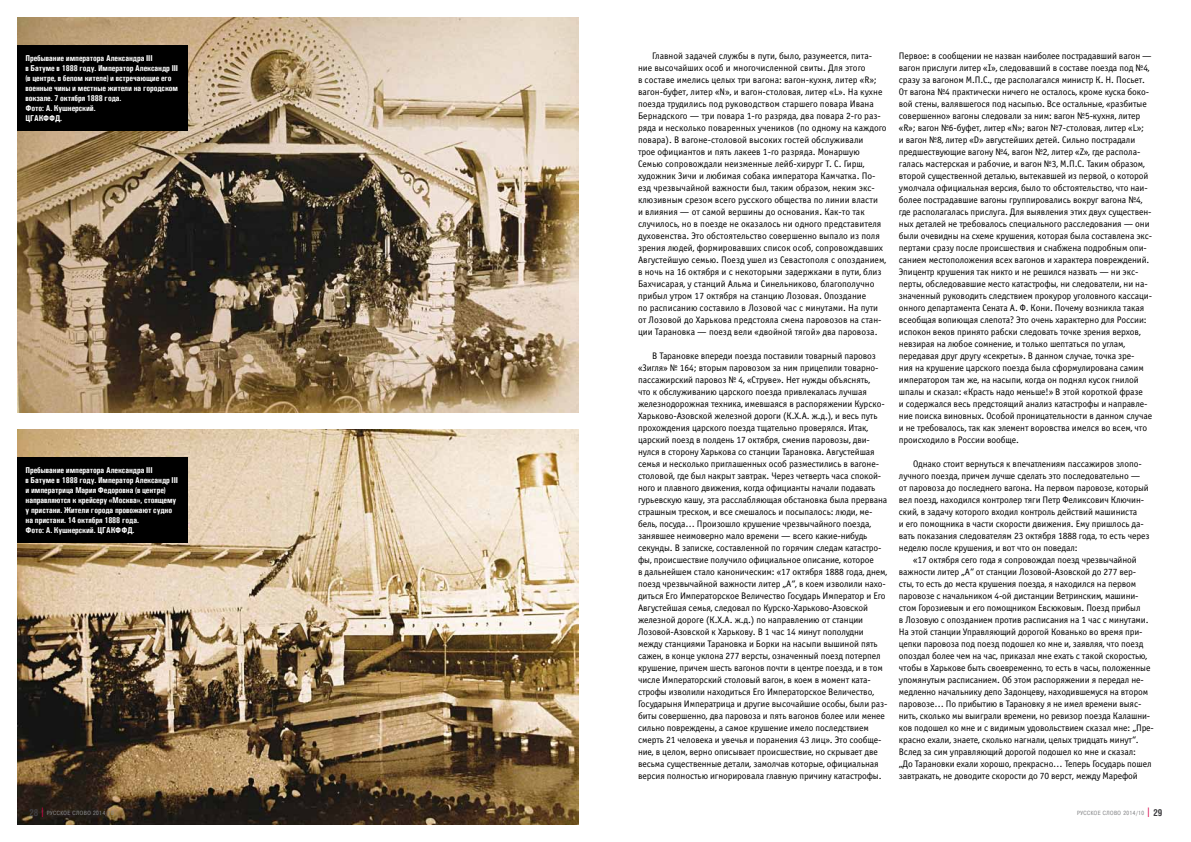
<style>
.page{position:relative;width:1191px;height:842px;background:#fff}
.page>*{position:absolute;margin:0;border:0;box-sizing:border-box;transform-origin:0 0}
.t1{font:9.5px/12px "Officina Sans C";letter-spacing:-.01em;color:#000}
.t2{font:700 8.5px/10px "Univers Condensed";letter-spacing:-.01em;color:#fff}
.t3{font:6px "Pragmatica Cond C";letter-spacing:.08em;color:#87888a}
.s1{font-family:"Switzerland Condensed";font-weight:700;font-size:9px;color:#3e3d40}
.s2{font-family:"Pragmatica C";font-weight:700;font-size:9px;color:#d60048}
</style>
<div class="page">
<img style="left:17px;top:17px;width:561px;height:395px">
<img style="left:17px;top:429px;width:561px;height:396px">
<div style="left:17px;top:45px;width:170px;height:85px;background:#000"></div>
<div style="left:17px;top:458px;width:170px;height:85px;background:#000"></div>
<p class="t2" style="left:26px;top:53px;width:154px">Пребывание императора Александра III<br>в Батуме в 1888 году. Император Александр III (в центре, в белом кителе) и встречающие его военные чины и местные жители на городском вокзале. 7 октября 1888 года.<br>Фото: А. Кушнерский.<br>ЦГАК</p>
<p class="t2" style="left:43px;top:113px;width:20px">ФФД.</p>
<p class="t2" style="left:26px;top:465px;width:154px">Пребывание императора Александра III<br>в Батуме в 1888 году. Император Александр III и императрица Мария Федоровна (в центре) направляются к крейсеру «Москва», стоящему у пристани. Жители города провожают судно на пристани. 14 октября 1888 года.<br>Фото: А. Кушнерский. ЦГАК</p>
<p class="t2" style="left:115px;top:525px;width:21px">ФФД.</p>
<p class="t1" style="left:638px;top:49px;width:250px;text-indent:14px">Главной задачей службы в пути, было, разумеется, пита&shy;ние высочайших особ и многочисленной свиты. Для этого<br>в составе имелись целых три вагона: вагон-кухня, литер «R»; вагон-буфет, литер «N», и вагон-столовая, литер «L». На кухне поезда трудились под руководством старшего повара Ивана Бернадского — три повара 1-го разряда, два повара 2-го раз&shy;ряда и несколько поваренных учеников (по одному на каждого повара). В вагоне-столовой высоких гостей обслуживали<br>трое официантов и пять лакеев 1-го разряда. Монаршую Семью сопровождали неизменные лейб-хирург Т. С. Гирш, художник Зичи и любимая собака императора Камчатка. По&shy;езд чрезвычайной важности был, таким образом, неким экс&shy;клюзивным срезом всего русского общества по линии власти<br>и влияния — от самой вершины до основания. Как-то так случилось, но в поезде не оказалось ни одного представителя духовенства. Это обстоятельство совершенно выпало из поля зрения людей, формировавших список особ, сопровождавших Августейшую семью. Поезд ушел из Севастополя с опозданием, в ночь на 16 октября и с некоторыми задержками в пути, близ Бахчисарая, у станций Альма и Синельниково, благополучно прибыл утром 17 октября на станцию Лозовая. Опоздание<br>по расписанию составило в Лозовой час с минутами. На пути от Лозовой до Харькова предстояла смена паровозов на стан&shy;ции Тарановка — поезд вели «двойной тягой» два паровоза.</p>
<p class="t1" style="left:638px;top:349px;width:251px;text-indent:14px">В Тарановке впереди поезда поставили товарный паровоз «Зигля» № 164; вторым паровозом за ним прицепили товарно&shy;пассажирский паровоз № 4, «Струве». Нет нужды объяснять,<br>что к обслуживанию царского поезда привлекалась лучшая железнодорожная техника, имевшаяся в распоряжении Курско-Харьково-Азовской железной дороги (К.Х.А. ж.д.), и весь путь прохождения царского поезда тщательно проверялся. Итак, царский поезд в полдень 17 октября, сменив паровозы, дви&shy;нулся в сторону Харькова со станции Тарановка. Августейшая семья и несколько приглашенных особ разместились в вагоне&shy;столовой, где был накрыт завтрак. Через четверть часа спокой&shy;ного и плавного движения, когда официанты начали подавать гурьевскую кашу, эта расслабляющая обстановка была прервана страшным треском, и все смешалось и посыпалось: люди, ме&shy;бель, посуда… Произошло крушение чрезвычайного поезда, занявшее неимоверно мало времени — всего какие-нибудь секунды. В записке, составленной по горячим следам катастро&shy;фы, происшествие получило официальное описание, которое<br>в дальнейшем стало каноническим: «17 октября 1888 года, днем, поезд чрезвычайной важности литер „А“, в коем изволили нахо&shy;диться Его Императорское Величество Государь Император и Его Августейшая семья, следовал по Курско-Харьково-Азовской железной дороге (К.Х.А. ж.д.) по направлению от станции Лозовой-Азовской к Харькову. В 1 час 14 минут пополудни между станциями Тарановка и Борки на насыпи вышиной пять сажен, в конце уклона 277 версты, означенный поезд потерпел крушение, причем шесть вагонов почти в центре поезда, и в том числе Императорский столовый вагон, в коем в момент ката&shy;строфы изволили находиться Его Императорское Величество, Государыня Императрица и другие высочайшие особы, были раз&shy;биты совершенно, два паровоза и пять вагонов более или менее сильно повреждены, а самое крушение имело последствием смерть 21 человека и увечья и поранения 43 лиц». Это сообще&shy;ние, в целом, верно описывает происшествие, но скрывает две весьма существенные детали, замолчав которые, официальная версия полностью игнорировала главную причину катастрофы.</p>
<p class="t1" style="left:899px;top:50px;width:255px">Первое: в сообщении не назван наиболее пострадавший вагон — вагон прислуги литер «I», следовавший в составе поезда под №4, сразу за вагоном М.П.С., где располагался министр К. Н. Посьет.<br>От вагона №4 практически ничего не осталось, кроме куска боко&shy;вой стены, валявшегося под насыпью. Все остальные, «разбитые совершенно» вагоны следовали за ним: вагон №5-кухня, литер «R»; вагон №6-буфет, литер «N»; вагон №7-столовая, литер «L»;<br>и вагон №8, литер «D» августейших детей. Сильно пострадали предшествующие вагону №4, вагон №2, литер «Z», где распола&shy;галась мастерская и рабочие, и вагон №3, М.П.С. Таким образом, второй существенной деталью, вытекавшей из первой, о которой умолчала официальная версия, было то обстоятельство, что наи&shy;более пострадавшие вагоны группировались вокруг вагона №4, где располагалась прислуга. Для выявления этих двух существен&shy;ных деталей не требовалось специального расследования — они были очевидны на схеме крушения, которая была составлена экс&shy;пертами сразу после происшествия и снабжена подробным опи&shy;санием местоположения всех вагонов и характера повреждений.<br>Эпицентр крушения так никто и не решился назвать — ни экс&shy;перты, обследовавшие место катастрофы, ни следователи, ни на&shy;значенный руководить следствием прокурор уголовного кассаци&shy;онного департамента Сената А. Ф. Кони. Почему возникла такая всеобщая вопиющая слепота? Это очень характерно для России: испокон веков принято рабски следовать точке зрения верхов, невзирая на любое сомнение, и только шептаться по углам, передавая друг другу «секреты». В данном случае, точка зре-<br>ния на крушение царского поезда была сформулирована самим императором там же, на насыпи, когда он поднял кусок гнилой шпалы и сказал: «Красть надо меньше!» В этой короткой фразе<br>и содержался весь предстоящий анализ катастрофы и направле&shy;ние поиска виновных. Особой проницательности в данном случае и не требовалось, так как элемент воровства имелся во всем, что происходило в России вообще.</p>
<p class="t1" style="left:899px;top:458px;width:252px;text-indent:14px">Однако стоит вернуться к впечатлениям пассажиров злопо&shy;лучного поезда, причем лучше сделать это последовательно — от паровоза до последнего вагона. На первом паровозе, который вел поезд, находился контролер тяги Петр Феликсович Ключин&shy;ский, в задачу которого входил контроль действий машиниста<br>и его помощника в части скорости движения. Ему пришлось да&shy;вать показания следователям 23 октября 1888 года, то есть через неделю после крушения, и вот что он поведал:</p>
<p class="t1" style="left:899px;top:554px;width:256px;text-indent:14px">«17 октября сего года я сопровождал поезд чрезвычайной важности литер „А“ от станции Лозовой-Азовской до 277 вер-<br>сты, то есть до места крушения поезда, я находился на первом паровозе с начальником 4-ой дистанции Ветринским, машини&shy;стом Горозиевым и его помощником Евсюковым. Поезд прибыл<br>в Лозовую с опозданием против расписания на 1 час с минутами.<br>На этой станции Управляющий дорогой Кованько во время при&shy;цепки паровоза под поезд подошел ко мне и, заявляя, что поезд опоздал более чем на час, приказал мне ехать с такой скоростью, чтобы в Харькове быть своевременно, то есть в часы, положенные упомянутым расписанием. Об этом распоряжении я передал не&shy;медленно начальнику депо Задонцеву, находившемуся на втором паровозе… По прибытию в Тарановку я не имел времени выяс&shy;нить, сколько мы выиграли времени, но ревизор поезда Калашни&shy;ков подошел ко мне и с видимым удовольствием сказал мне: „Пре&shy;красно ехали, знаете, сколько нагнали, целых тридцать минут“.<br>Вслед за сим управляющий дорогой подошел ко мне и сказал:<br>„До Тарановки ехали хорошо, прекрасно… Теперь Государь пошел завтракать, не доводите скорости до 70 верст, между Марефой</p>
<p class="t3" style="left:29px;top:809px;width:86px"><span class="s1">28</span><span class="s2">|</span> РУССКОЕ СЛОВО 2014/10</p>
<p class="t3" style="left:1077px;top:809px;width:87px">РУССКОЕ СЛОВО 2014/10 <span class="s2">|</span> <span class="s1">29</span></p>
</div>
